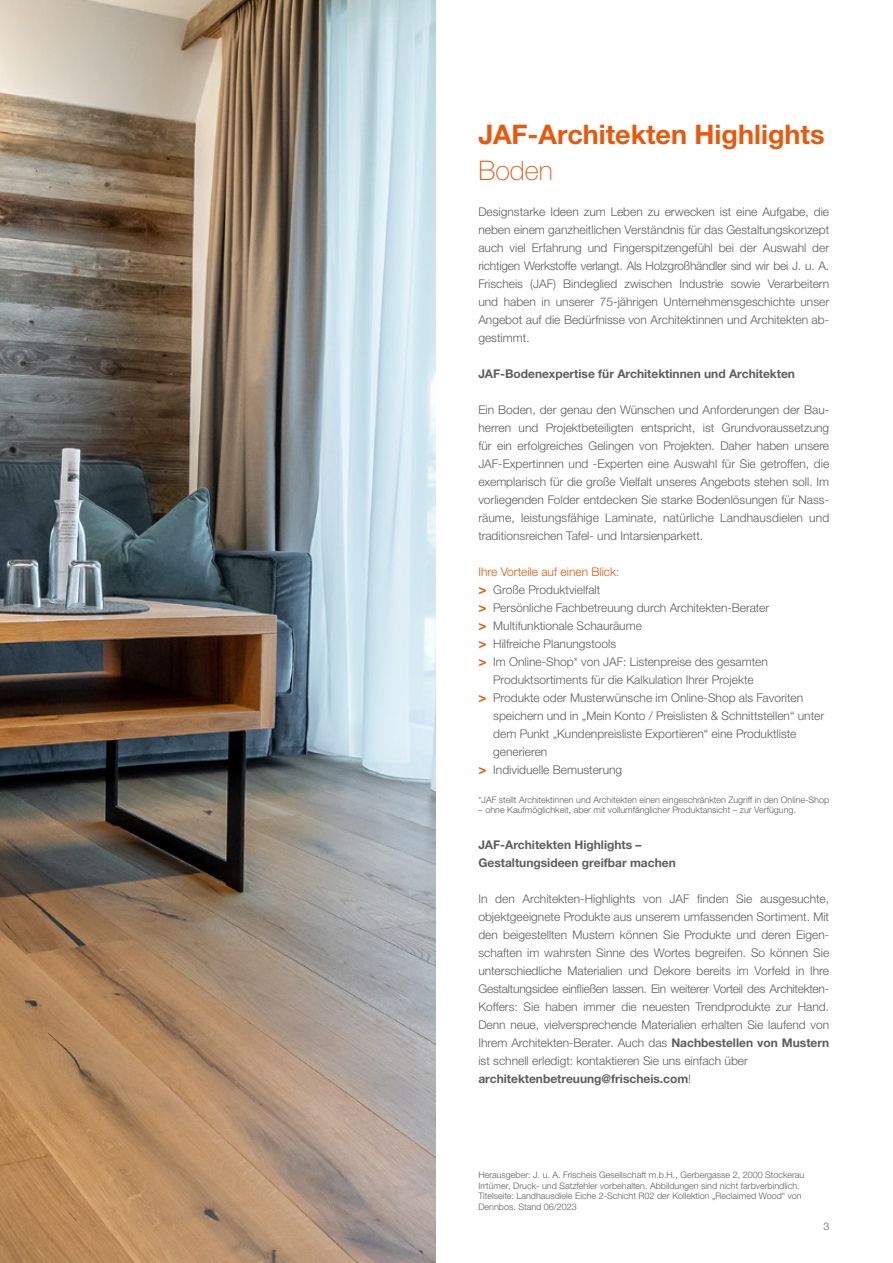
<style>
.page{position:relative;width:893px;height:1263px;background:#fff}
.page>*{position:absolute;margin:0;border:0;box-sizing:border-box;transform-origin:0 0}
.Fließtext{font:700 27px/36px "Helvetica Neue LTW1 G";color:#ea580c}
.Fließtext-2{font:300 12px/18px "Helvetica Neue LTW1 G";color:#5f5e5e;text-align:justify}
.ÜB_3{font:700 12px "Helvetica Neue LTW1 G";color:#5f5e5e}
.Fließtext-3{font:700 12px "Helvetica Neue LTW1 G";color:#5f5e5e}
.Fließtext-4{font:300 12px "Helvetica Neue LTW1 G";color:#ea580c}
.t1{font:300 10.5px "Helvetica Neue LTW1 G";color:#5f5e5e}
.Kleingedrucktes{font:300 9px/10.5px "Helvetica Neue LTW1 G";color:#5f5e5e}
.s1{font-weight:100}
.s2{font-weight:700;font-size:13.5px;color:#ea580c}
.s3{font-weight:700}
.s4{font-weight:300}
</style>
<div class="page">
<img style="left:0;top:0;width:436px;height:1263px">
<p class="Fließtext" style="left:478px;top:116px;width:348px">JAF-Architekten Highlights<br><span class="s1">Boden</span></p>
<p class="Fließtext-2" style="left:478px;top:203px;width:352px">Designstarke Ideen zum Leben zu erwecken ist eine Aufgabe, die neben einem ganzheitlichen Verständnis für das Gestaltungskonzept auch viel Erfahrung und Fingerspitzengefühl bei der Auswahl der richtigen Werkstoffe verlangt. Als Holzgroßhändler sind wir bei J. u. A.<br>Frischeis (JAF) Bindeglied zwischen Industrie sowie Verarbeitern und haben in unserer 75-jährigen Unternehmensgeschichte unser Angebot auf die Bedürfnisse von Architektinnen und Architekten ab&shy;gestimmt.</p>
<p class="ÜB_3" style="left:478px;top:366px;width:318px">JAF-Bodenexpertise für Architektinnen und Architekten</p>
<p class="Fließtext-2" style="left:478px;top:401px;width:352px">Ein Boden, der genau den Wünschen und Anforderungen der Bau&shy;herren und Projektbeteiligten entspricht, ist Grundvoraussetzung für ein erfolgreiches Gelingen von Projekten. Daher haben unsere JAF-Expertinnen und -Experten eine Auswahl für Sie getroffen, die exemplarisch für die große Vielfalt unseres Angebots stehen soll. Im vorliegenden Folder entdecken Sie starke Bodenlösungen für Nass&shy;räume, leistungsfähige Laminate, natürliche Landhausdielen und traditionsreichen Tafel- und Intarsienparkett.</p>
<p class="Fließtext-4" style="left:478px;top:564px;width:143px">Ihre Vorteile auf einen Blick:</p>
<p class="Fließtext-2" style="left:478px;top:581px;width:123px"><span class="s2">&gt;</span> Große Produktvielfalt</p>
<p class="Fließtext-2" style="left:478px;top:599px;width:292px"><span class="s2">&gt;</span> Persönliche Fachbetreuung durch Architekten-Berater</p>
<p class="Fließtext-2" style="left:478px;top:617px;width:165px"><span class="s2">&gt;</span> Multifunktionale Schauräume</p>
<p class="Fließtext-2" style="left:478px;top:635px;width:139px"><span class="s2">&gt;</span> Hilfreiche Planungstools</p>
<p class="Fließtext-2" style="left:478px;top:653px;width:291px;text-align:center"><span class="s2">&gt;</span> Im Online-Shop* von JAF: Listenpreise des gesamten<br>Produktsortiments für die Kalkulation Ihrer Projekte</p>
<p class="Fließtext-2" style="left:493px;top:689px;width:332px;text-align:left;text-indent:-15px"><span class="s2">&gt;</span> Produkte oder Musterwünsche im Online-Shop als Favoriten speichern und in „Mein Konto / Preislisten &amp; Schnittstellen“ unter dem Punkt „Kundenpreisliste Exportieren“ eine Produktliste generieren</p>
<p class="Fließtext-2" style="left:478px;top:761px;width:145px"><span class="s2">&gt;</span> Individuelle Bemusterung</p>
<p class="Kleingedrucktes" style="left:478px;top:794px;width:352px">*JAF stellt Architektinnen und Architekten einen eingeschränkten Zugriff in den Online-Shop</p>
<p class="Kleingedrucktes" style="left:478px;top:805px;width:319px">– ohne Kaufmöglichkeit, aber mit vollumfänglicher Produktansicht – zur Verfügung.</p>
<p class="ÜB_3" style="left:478px;top:837px;width:165px">JAF-Architekten Highlights –</p>
<p class="ÜB_3" style="left:478px;top:855px;width:199px">Gestaltungsideen greifbar machen</p>
<p class="Fließtext-2" style="left:478px;top:890px;width:352px">In den Architekten-Highlights von JAF finden Sie ausgesuchte, objektgeeignete Produkte aus unserem umfassenden Sortiment. Mit den beigestellten Mustern können Sie Produkte und deren Eigen&shy;schaften im wahrsten Sinne des Wortes begreifen. So können Sie unterschiedliche Materialien und Dekore bereits im Vorfeld in Ihre Gestaltungsidee einfließen lassen. Ein weiterer Vorteil des Architekten-Koffers: Sie haben immer die neuesten Trendprodukte zur Hand.<br>Denn neue, vielversprechende Materialien erhalten Sie laufend von Ihrem Architekten-Berater. Auch das <span class="s3">Nachbestellen von Mustern </span>ist schnell erledigt: kontaktieren Sie uns einfach über</p>
<p class="Fließtext-3" style="left:478px;top:1071px;width:214px">architektenbetreuung@frischeis.com<span class="s4">!</span></p>
<p class="Kleingedrucktes" style="left:478px;top:1170px;width:327px">Herausgeber: J. u. A. Frischeis Gesellschaft m.b.H., Gerbergasse 2, 2000 Stockerau</p>
<p class="Kleingedrucktes" style="left:478px;top:1180px;width:323px">Irrtümer, Druck- und Satzfehler vorbehalten. Abbildungen sind nicht farbverbindlich.</p>
<p class="Kleingedrucktes" style="left:478px;top:1191px;width:325px">Titelseite: Landhausdiele Eiche 2-Schicht R02 der Kollektion „Reclaimed Wood“ von<br>Dennbos. Stand 06/2023</p>
<p class="t1" style="left:823px;top:1220px;width:7px">3</p>
</div>
